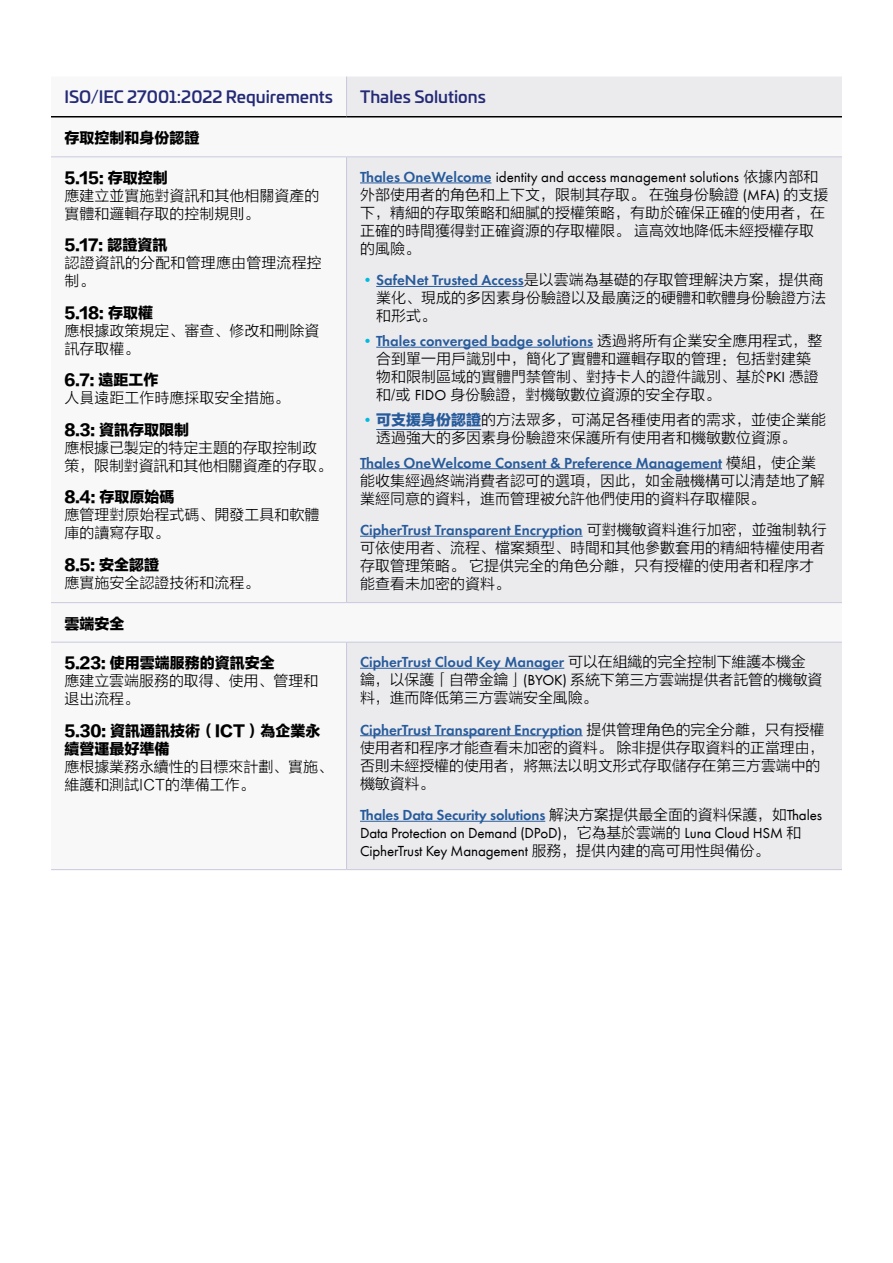
<style>
.page{position:relative;width:893px;height:1263px;background:#fff}
.page>*{position:absolute;margin:0;border:0;box-sizing:border-box;transform-origin:0 0}
.t1{font:500 16.5px "Univia Pro";color:#242a75}
.t2{font:15px/18px "FZLTXHK";color:#000}
.t3{font:600 15px "Futura PT";color:#275b9b}
.t4{font:15px/18px "Futura PT";letter-spacing:-.01em;color:#000}
.t5{font:15px/18px "FZLTTHK GBK1 0";color:#000}
.s1{font-weight:600;color:#275b9b}
.s2{font-family:"FZLTXHK"}
.s3{font-family:"Futura PT"}
.s4{font-weight:400;color:#0bd}
.s5{font-family:"FZLTXHK";font-weight:400;color:#000}
.s6{font-family:"Futura PT";color:#0bd}
.s7{font-family:"FZLTTHK GBK1 0";color:#275b9b}
</style>
<div class="page">
<svg style="left:347px;top:77px;width:495px;height:792px;background:#ebebee"></svg>
<hr style="left:51px;top:116px;width:296px;height:1px;background:#000">
<hr style="left:51px;top:157px;width:296px;height:1px;background:#c8cadd">
<hr style="left:347px;top:157px;width:495px;height:1px;background:#c8cadd">
<hr style="left:51px;top:602px;width:296px;height:1px;background:#c8cadd">
<hr style="left:347px;top:602px;width:495px;height:1px;background:#c8cadd">
<hr style="left:51px;top:642px;width:296px;height:1px;background:#c8cadd">
<hr style="left:347px;top:642px;width:495px;height:1px;background:#c8cadd">
<hr style="left:51px;top:869px;width:296px;height:1px;background:#c8cadd">
<hr style="left:347px;top:869px;width:495px;height:1px;background:#c8cadd">
<hr style="left:346px;top:77px;width:1px;height:39px;background:#c8cadd">
<hr style="left:347px;top:116px;width:495px;height:1px;background:#000">
<hr style="left:346px;top:157px;width:1px;height:445px;background:#c8cadd">
<hr style="left:346px;top:642px;width:1px;height:227px;background:#c8cadd">
<hr style="left:360px;top:183px;width:131px;height:1px;background:#275b9b">
<hr style="left:376px;top:286px;width:148px;height:1px;background:#275b9b">
<hr style="left:376px;top:347px;width:217px;height:1px;background:#275b9b">
<hr style="left:376px;top:429px;width:105px;height:1px;background:#275b9b">
<hr style="left:360px;top:468px;width:362px;height:1px;background:#275b9b">
<hr style="left:360px;top:536px;width:223px;height:1px;background:#275b9b">
<hr style="left:360px;top:668px;width:204px;height:1px;background:#275b9b">
<hr style="left:360px;top:735px;width:223px;height:1px;background:#275b9b">
<hr style="left:360px;top:821px;width:185px;height:1px;background:#275b9b">
<p class="t1" style="left:65px;top:84px;width:270px">ISO/IEC 27001:2022 Requirements</p>
<p class="t1" style="left:360px;top:84px;width:127px">Thales Solutions</p>
<p class="t5" style="left:65px;top:130px;width:136px">存取控制和身份認證</p>
<p class="t5" style="left:65px;top:170px;width:105px">5.15: 存取控制</p>
<p class="t2" style="left:65px;top:187px;width:256px">應建立並實施對資訊和其他相關資產的實體和邏輯存取的控制規則。</p>
<p class="t5" style="left:65px;top:237px;width:104px">5.17: 認證資訊</p>
<p class="t2" style="left:65px;top:254px;width:259px">認證資訊的分配和管理應由管理流程控制。</p>
<p class="t5" style="left:65px;top:305px;width:90px">5.18: 存取權</p>
<p class="t2" style="left:65px;top:322px;width:256px">應根據政策規定、審查、修改和刪除資訊存取權。</p>
<p class="t5" style="left:65px;top:372px;width:96px">6.7: 遠距工作</p>
<p class="t2" style="left:65px;top:389px;width:226px">人員遠距工作時應採取安全措施。</p>
<p class="t5" style="left:65px;top:422px;width:126px">8.3: 資訊存取限制</p>
<p class="t2" style="left:65px;top:439px;width:269px">應根據已製定的特定主題的存取控制政策，限制對資訊和其他相關資產的存取。</p>
<p class="t5" style="left:65px;top:489px;width:111px">8.4: 存取原始碼</p>
<p class="t2" style="left:65px;top:506px;width:256px">應管理對原始程式碼、開發工具和軟體庫的讀寫存取。</p>
<p class="t5" style="left:65px;top:557px;width:96px">8.5: 安全認證</p>
<p class="t2" style="left:65px;top:574px;width:196px">應實施安全認證技術和流程。</p>
<p class="t4" style="left:360px;top:168px;width:460px"><span class="s1">Thales OneWelcome</span> identity and access management solutions <span class="s2">依據內部和</span></p>
<p class="t2" style="left:360px;top:186px;width:470px">外部使用者的角色和上下文，限制其存取。 在強身份驗證 <span class="s3">(MFA)</span> 的支援下，精細的存取策略和細膩的授權策略，有助於確保正確的使用者，在正確的時間獲得對正確資源的存取權限。 這高效地降低未經授權存取的風險。</p>
<p class="t3" style="left:360px;top:271px;width:465px"><span class="s4">•</span>SafeNet Trusted Access<span class="s5">是以雲端為基礎的存取管理解決方案，提供商</span></p>
<p class="t2" style="left:376px;top:289px;width:451px">業化、現成的多因素身份驗證以及最廣泛的硬體和軟體身份驗證方法和形式。</p>
<p class="t3" style="left:360px;top:332px;width:464px"><span class="s4">•</span>Thales converged badge solutions <span class="s5">透過將所有企業安全應用程式，整</span></p>
<p class="t2" style="left:376px;top:350px;width:444px">合到單一用戶識別中，簡化了實體和邏輯存取的管理：包括對建築物和限制區域的實體門禁管制、對持卡人的證件識別、基於<span class="s3">PKI</span> 憑證和/或 <span class="s3">FIDO</span> 身份驗證，對機敏數位資源的安全存取。</p>
<p class="t2" style="left:376px;top:411px;width:451px;text-indent:-16px"><span class="s6">•</span><span class="s7">可支援身份認證</span>的方法眾多，可滿足各種使用者的需求，並使企業能透過強大的多因素身份驗證來保護所有使用者和機敏數位資源。</p>
<p class="t3" style="left:360px;top:453px;width:458px">Thales OneWelcome Consent &amp; Preference Management <span class="s5">模組，使企業</span></p>
<p class="t2" style="left:360px;top:472px;width:467px">能收集經過終端消費者認可的選項，因此，如金融機構可以清楚地了解業經同意的資料，進而管理被允許他們使用的資料存取權限。</p>
<p class="t3" style="left:360px;top:521px;width:468px">CipherTrust Transparent Encryption <span class="s5">可對機敏資料進行加密，並強制執行</span></p>
<p class="t2" style="left:360px;top:539px;width:467px">可依使用者、流程、檔案類型、時間和其他參數套用的精細特權使用者存取管理策略。 它提供完全的角色分離，只有授權的使用者和程序才能查看未加密的資料。</p>
<p class="t5" style="left:65px;top:616px;width:61px">雲端安全</p>
<p class="t5" style="left:65px;top:655px;width:212px">5.23: 使用雲端服務的資訊安全</p>
<p class="t2" style="left:65px;top:672px;width:255px">應建立雲端服務的取得、使用、管理和退出流程。</p>
<p class="t5" style="left:65px;top:723px;width:257px">5.30: 資訊通訊技術（ICT）為企業永續營運最好準備</p>
<p class="t2" style="left:65px;top:758px;width:270px">應根據業務永續性的目標來計劃、實施、維護和測試ICT的準備工作。</p>
<p class="t3" style="left:360px;top:653px;width:447px">CipherTrust Cloud Key Manager <span class="s5">可以在組織的完全控制下維護本機金</span></p>
<p class="t2" style="left:360px;top:671px;width:464px">鑰，以保護「自帶金鑰」<span class="s3">(BYOK)</span> 系統下第三方雲端提供者託管的機敏資料，進而降低第三方雲端安全風險。</p>
<p class="t3" style="left:360px;top:720px;width:466px">CipherTrust Transparent Encryption <span class="s5">提供管理角色的完全分離，只有授權</span></p>
<p class="t2" style="left:360px;top:739px;width:466px">使用者和程序才能查看未加密的資料。 除非提供存取資料的正當理由，否則未經授權的使用者，將無法以明文形式存取儲存在第三方雲端中的機敏資料。</p>
<p class="t4" style="left:360px;top:806px;width:463px"><span class="s1">Thales Data Security solutions</span> <span class="s2">解決方案提供最全面的資料保護，如</span>Thales<br>Data Protection on Demand (DPoD)<span class="s2">，它為基於雲端的</span> Luna Cloud HSM <span class="s2">和<br></span>CipherTrust Key Management <span class="s2">服務，提供內建的高可用性與備份。</span></p>
</div>
